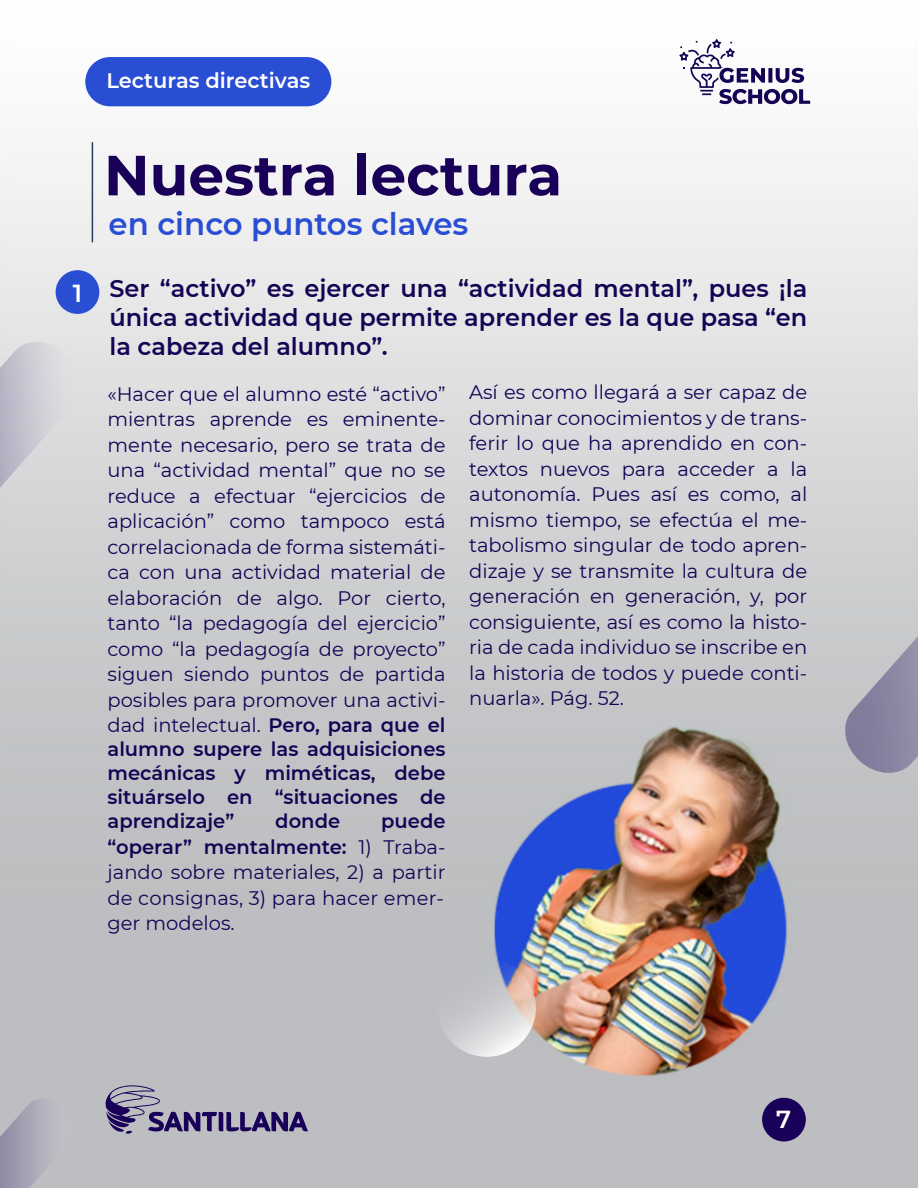
<style>
.page{position:relative;width:918px;height:1188px;background:#fff}
.page>*{position:absolute;margin:0;border:0;box-sizing:border-box;transform-origin:0 0}
.t1{font:700 56.55px "Montserrat";color:#190058}
.t2{font:600 30.75px "Montserrat";color:#294dd3}
.t3{font:600 24.6px "Montserrat";color:#fff}
.t4{font:600 24px/28.8px "Montserrat";color:#150354;text-align:justify}
.t5{font:600 21px "Montserrat";color:#fff}
.t6{font:19.5px/25.2px "Montserrat";color:#150354;text-align:justify}
.t7{font:600 19.5px "Montserrat";color:#150354}
.s1{font-weight:600}
</style>
<div class="page">
<img style="left:0;top:57px;width:918px;height:1131px">
<hr style="left:92px;top:142px;width:1px;height:100px;background:#1f4065">
<div style="left:56px;top:270px;width:43px;height:44px;background:#294dd3;border-radius:50%"></div>
<div style="left:85px;top:57px;width:246px;height:49px;background:#294dd3;border-radius:25px"></div>
<svg style="left:679px;top:39px;width:131px;height:66px"></svg>
<div style="left:762px;top:1098px;width:44px;height:43px;background:#190058;border-radius:50%"></div>
<svg style="left:0;top:342px;width:81px;height:186px;background:#d0d0d5"></svg>
<svg style="left:845px;top:586px;width:73px;height:187px;background:#aba9b8"></svg>
<svg style="left:0;top:1098px;width:75px;height:90px;background:#afaeba"></svg>
<svg style="left:105px;top:1085px;width:203px;height:50px;background:#9691a9"></svg>
<svg style="left:436px;top:958px;width:102px;height:101px;background:#c7c3c8"></svg>
<p class="t5" style="left:106px;top:65px;width:205px">Lecturas directivas</p>
<p class="t3" style="left:73px;top:275px;width:11px">1</p>
<h1 class="t1" style="left:104px;top:135px;width:460px">Nuestra lectura</h1>
<h2 class="t2" style="left:109px;top:203px;width:361px">en cinco puntos claves</h2>
<p class="t4" style="left:110px;top:273px;width:699px">Ser “activo” es ejercer una “actividad mental”, pues ¡la única actividad que permite aprender es la que pasa “en la cabeza del alumno”.</p>
<p class="t6" style="left:108px;top:380px;width:340px">«Hacer que el alumno esté “activo” mientras aprende es eminente&shy;mente necesario, pero se trata de una “actividad mental” que no se reduce a efectuar “ejercicios de aplicación” como tampoco está correlacionada de forma sistemáti&shy;ca con una actividad material de elaboración de algo. Por cierto, tanto “la pedagogía del ejercicio” como “la pedagogía de proyecto” siguen siendo puntos de partida posibles para promover una activi&shy;dad intelectual. <span class="s1">Pero, para que el alumno supere las adquisiciones mecánicas y miméticas, debe situárselo en “situaciones de aprendizaje”</span></p>
<p class="t6" style="left:469px;top:379px;width:340px">Así es como llegará a ser capaz de dominar conocimientos y de trans&shy;ferir lo que ha aprendido en con&shy;textos nuevos para acceder a la autonomía. Pues así es como, al mismo tiempo, se efectúa el me&shy;tabolismo singular de todo apren&shy;dizaje y se transmite la cultura de generación en generación, y, por consiguiente, así es como la histo&shy;ria de cada individuo se inscribe en la historia de todos y puede conti&shy;nuarla». Pág. 52.</p>
<p class="t6" style="left:108px;top:808px;width:340px;text-indent:274px"><span class="s1">puede “operar” mentalmente:</span> 1) Traba&shy;jando sobre materiales, 2) a partir de consignas, 3) para hacer emer&shy;ger modelos.</p>
<p class="t7" style="left:275px;top:807px;width:66px">donde</p>
<p class="t3" style="left:776px;top:1102px;width:16px">7</p>
</div>
